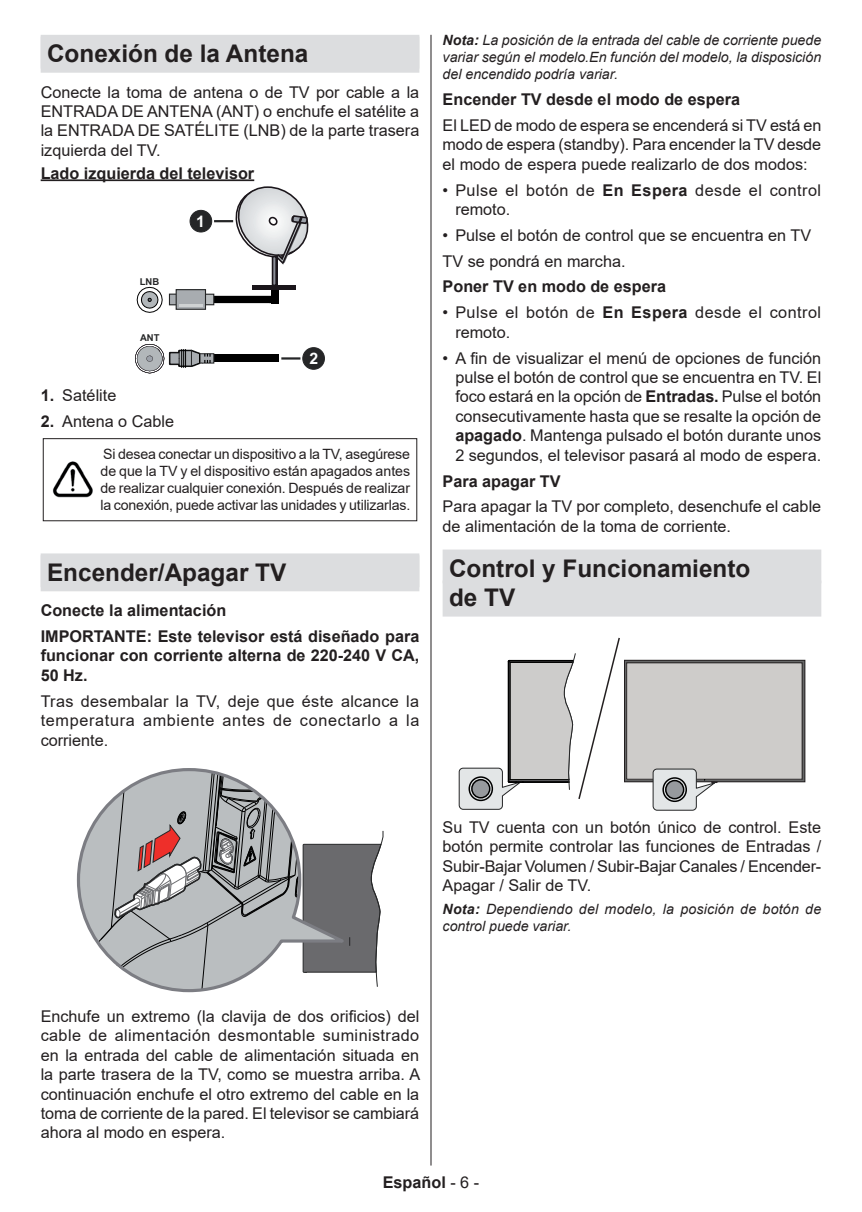
<style>
.page{position:relative;width:862px;height:1212px;background:#fff}
.page>*{position:absolute;margin:0;border:0;box-sizing:border-box;transform-origin:0 0}
.t1{font:700 24.3px/29.2px "Arial";color:#231f20}
.t2{font:16.2px/19.3px "Arial";color:#231f20;text-align:justify}
.t3{font:700 16.2px/25.9px "Arial";color:#231f20}
.t4{font:16.2px/19.3px "Arial";letter-spacing:.03em;color:#231f20}
.t5{font:700 15.75px "Arial";color:#fdfefe}
.t6{font:italic 14.17px/17.1px "Arial";color:#231f20;text-align:justify}
.t7{font:14.17px/17.1px "Arial";letter-spacing:-.015em;color:#231f20;text-align:justify}
.t8{font:700 9.45px "Arial";color:#252627}
.s1{font-weight:700}
.s2{font-weight:400}
</style>
<div class="page">
<hr style="left:430px;top:35px;width:1px;height:1130px;background:#231f20">
<div style="left:41px;top:35px;width:378px;height:34px;background:#dcdddf"></div>
<div style="left:41px;top:37px;width:378px;height:36px;background:#dcdddf"></div>
<hr style="left:41px;top:179px;width:213px;height:2px;background:#231f20">
<div style="left:41px;top:553px;width:378px;height:34px;background:#dcdddf"></div>
<div style="left:41px;top:555px;width:378px;height:36px;background:#dcdddf"></div>
<div style="left:271px;top:290px;width:7px;height:13px;background:#000"></div>
<svg style="left:214px;top:296px;width:57px;height:7px"></svg>
<svg style="left:137px;top:287px;width:25px;height:26px"></svg>
<div style="left:252px;top:285px;width:44px;height:5px;background:#1b161b"></div>
<hr style="left:274px;top:257px;width:4px;height:28px;background:#1b161b">
<div style="left:271px;top:256px;width:6px;height:30px;border:2px solid #1b161b"></div>
<div style="left:202px;top:355px;width:76px;height:7px;background:#000"></div>
<div style="left:169px;top:294px;width:13px;height:11px;background:#a8acb0"></div>
<div style="left:169px;top:294px;width:13px;height:11px;border:1px solid #252627"></div>
<div style="left:198px;top:294px;width:16px;height:11px;background:#babec0"></div>
<div style="left:197px;top:294px;width:17px;height:11px;border:1px solid #252627"></div>
<div style="left:176px;top:290px;width:29px;height:19px;background:#a8acb0"></div>
<div style="left:175px;top:289px;width:31px;height:21px;border:1px solid #252627"></div>
<hr style="left:179px;top:304px;width:23px;height:3px;background:#cfd2d3">
<svg style="left:135px;top:344px;width:80px;height:29px"></svg>
<svg style="left:214px;top:186px;width:95px;height:80px"></svg>
<div style="left:190px;top:210px;width:21px;height:22px;background:#252627;border-radius:50%"></div>
<div style="left:189px;top:210px;width:23px;height:22px;border:1px solid #252627;border-radius:50%"></div>
<hr style="left:281px;top:357px;width:19px;height:3px;background:#252627">
<div style="left:302px;top:348px;width:22px;height:21px;background:#252627;border-radius:50%"></div>
<div style="left:302px;top:347px;width:23px;height:23px;border:1px solid #252627;border-radius:50%"></div>
<img style="left:52px;top:461px;width:41px;height:37px">
<div style="left:43px;top:438px;width:374px;height:83px;border:1px solid #231f20"></div>
<svg style="left:356px;top:831px;width:27px;height:156px"></svg>
<svg style="left:76px;top:768px;width:280px;height:225px"></svg>
<div style="left:442px;top:549px;width:378px;height:34px;background:#dcdddf"></div>
<div style="left:442px;top:580px;width:378px;height:36px;background:#dcdddf"></div>
<div style="left:624px;top:660px;width:180px;height:122px;border:1px solid #231f20"></div>
<div style="left:626px;top:663px;width:175px;height:116px;background:#ceccca"></div>
<div style="left:626px;top:662px;width:176px;height:117px;border:1px solid #231f20"></div>
<svg style="left:458px;top:637px;width:162px;height:173px"></svg>
<svg style="left:651px;top:768px;width:67px;height:43px"></svg>
<div style="left:662px;top:777px;width:24px;height:25px;border:1px solid #000;border-radius:50%"></div>
<div style="left:666px;top:781px;width:16px;height:17px;background:#979a9e;border-radius:50%"></div>
<div style="left:665px;top:781px;width:18px;height:17px;border:1px solid #979a9e;border-radius:50%"></div>
<div style="left:664px;top:780px;width:20px;height:19px;border:1px solid #000;border-radius:50%"></div>
<h1 class="t1" style="left:47px;top:39px;width:263px">Conexión de la Antena</h1>
<p class="t2" style="left:41px;top:82px;width:380px">Conecte la toma de antena o de TV por cable a la ENTRADA DE ANTENA (ANT) o enchufe el satélite a la ENTRADA DE SATÉLITE (LNB) de la parte trasera izquierda del TV.</p>
<p class="t3" style="left:41px;top:160px;width:215px">Lado izquierda del televisor</p>
<p class="t5" style="left:196px;top:211px;width:10px">1</p>
<p class="t8" style="left:140px;top:276px;width:21px">LNB</p>
<p class="t8" style="left:140px;top:331px;width:21px">ANT</p>
<p class="t5" style="left:309px;top:348px;width:10px">2</p>
<p class="t2" style="left:41px;top:385px;width:77px"><span class="s1">1.</span> Satélite</p>
<p class="t2" style="left:41px;top:411px;width:135px"><span class="s1">2.</span> Antena o Cable</p>
<p class="t7" style="left:100px;top:446px;width:311px">Si desea conectar un dispositivo a la TV, asegúrese de que la TV y el dispositivo están apagados antes de realizar cualquier conexión. Después de realizar la conexión, puede activar las unidades y utilizarlas.</p>
<h1 class="t1" style="left:47px;top:558px;width:241px">Encender/Apagar TV</h1>
<p class="t3" style="left:41px;top:598px;width:380px">Conecte la alimentación<br>IMPORTANTE: Este televisor está diseñado para</p>
<p class="t3" style="left:41px;top:646px;width:380px;line-height:19.3px">funcionar con corriente alterna de 220-240 V CA,<br>50 Hz.</p>
<p class="t2" style="left:41px;top:691px;width:380px">Tras desembalar la TV, deje que éste alcance la temperatura ambiente antes de conectarlo a la corriente.</p>
<p class="t6" style="left:442px;top:32px;width:380px"><span class="s1">Nota:</span> La posición de la entrada del cable de corriente puede variar según el modelo.En función del modelo, la disposición del encendido podría variar.</p>
<p class="t3" style="left:442px;top:87px;width:299px">Encender TV desde el modo de espera</p>
<p class="t2" style="left:442px;top:115px;width:380px">El LED de modo de espera se encenderá si TV está en modo de espera (standby). Para encender la TV desde el modo de espera puede realizarlo de dos modos:</p>
<p class="t4" style="left:455px;top:180px;width:367px;text-indent:-13px">• Pulse el botón de <span class="s1">En Espera</span> desde el control remoto.</p>
<p class="t2" style="left:442px;top:222px;width:370px;line-height:25.9px">• Pulse el botón de control que se encuentra en TV<br>TV se pondrá en marcha.</p>
<p class="t3" style="left:442px;top:274px;width:225px">Poner TV en modo de espera</p>
<p class="t4" style="left:455px;top:303px;width:367px;text-indent:-13px">• Pulse el botón de <span class="s1">En Espera</span> desde el control remoto.</p>
<p class="t2" style="left:455px;top:348px;width:367px;text-indent:-13px">• A fin de visualizar el menú de opciones de función pulse el botón de control que se encuentra en TV. El foco estará en la opción de <span class="s1">Entradas.</span> Pulse el botón consecutivamente hasta que se resalte la opción de <span class="s1">apagado</span>. Mantenga pulsado el botón durante unos 2 segundos, el televisor pasará al modo de espera.</p>
<p class="t3" style="left:442px;top:468px;width:119px">Para apagar TV</p>
<p class="t2" style="left:442px;top:497px;width:380px">Para apagar la TV por completo, desenchufe el cable de alimentación de la toma de corriente.</p>
<h1 class="t1" style="left:448px;top:554px;width:303px">Control y Funcionamiento de TV</h1>
<p class="t2" style="left:442px;top:817px;width:380px">Su TV cuenta con un botón único de control. Este botón permite controlar las funciones de Entradas / Subir-Bajar Volumen / Subir-Bajar Canales / Encender-Apagar / Salir de TV.</p>
<p class="t6" style="left:442px;top:901px;width:380px"><span class="s1">Nota:</span> Dependiendo del modelo, la posición de botón de control puede variar.</p>
<p class="t2" style="left:41px;top:1006px;width:381px">Enchufe un extremo (la clavija de dos orificios) del cable de alimentación desmontable suministrado en la entrada del cable de alimentación situada en la parte trasera de la TV, como se muestra arriba. A continuación enchufe el otro extremo del cable en la toma de corriente de la pared. El televisor se cambiará ahora al modo en espera.</p>
<p class="t3" style="left:382px;top:1170px;width:98px">Español <span class="s2">- 6 -</span></p>
</div>
